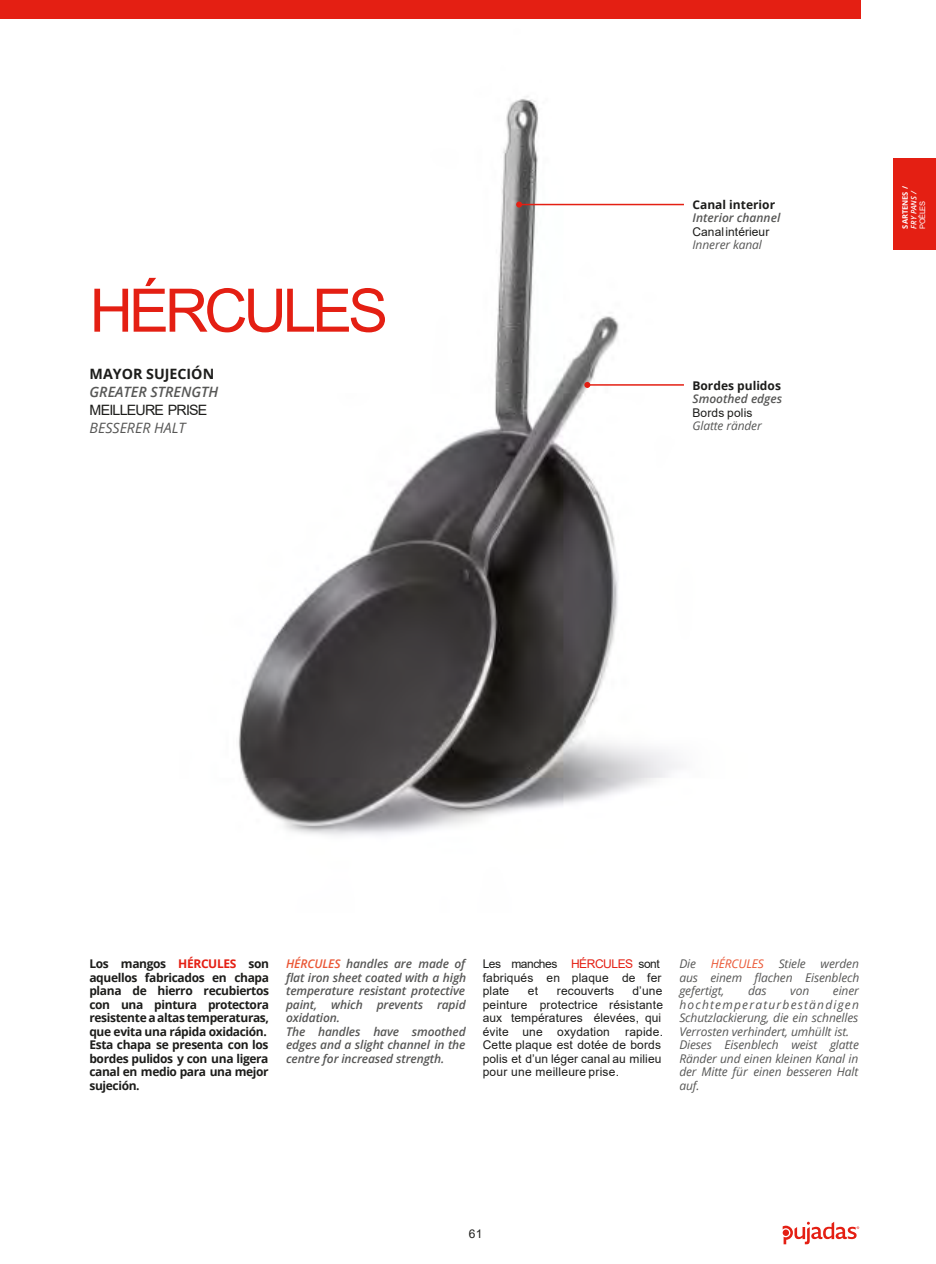
<style>
.page{position:relative;width:936px;height:1264px;background:#fff}
.page>*{position:absolute;margin:0;border:0;box-sizing:border-box;transform-origin:0 0}
.t1{font:60px "Arial";letter-spacing:-.065em;color:#e41f13}
.t2{font:italic 600 14.25px "Open Sans";color:#575756}
.t3{font:14.25px "Arial";letter-spacing:-.055em;color:#1d1d1b}
.t4{font:700 14.25px "Open Sans";color:#1d1d1b}
.t5{font:italic 14.25px "Open Sans";color:#575756}
.t6{font:italic 12px/13.5px "Open Sans";letter-spacing:-.01em;color:#575756;text-align:justify}
.t7{font:12px/13.5px "Arial";letter-spacing:.015em;color:#1d1d1b}
.t8{font:700 12px/13.5px "Open Sans";letter-spacing:-.03em;color:#1d1d1b}
.t9{font:italic 600 12px/13.5px "Open Sans";letter-spacing:-.01em;color:#575756}
.t10{font:700 12px "Open Sans";color:#1d1d1b}
.t11{font:700 7.5px "Open Sans";color:#fff}
.t12{font:italic 600 7.5px "Open Sans";color:#fff}
.t13{font:7.5px "Arial";letter-spacing:-.065em;color:#fff}
.s1{color:#e41f13}
.s2{color:#ea5736}
</style>
<div class="page">
<img style="left:238px;top:96px;width:446px;height:740px">
<svg style="left:783px;top:1221px;width:76px;height:23px"></svg>
<div style="left:893px;top:158px;width:43px;height:92px;background:#e41f13"></div>
<hr style="left:519px;top:204px;width:165px;height:1px;background:#e41f13">
<svg style="left:516px;top:201px;width:6px;height:6px"></svg>
<hr style="left:587px;top:384px;width:97px;height:1px;background:#e41f13">
<svg style="left:584px;top:382px;width:6px;height:6px"></svg>
<div style="left:0;top:0;width:860px;height:19px;background:#e41f13"></div>
<h1 class="t1" style="left:90px;top:288px;width:300px">HÉRCULES</h1>
<p class="t4" style="left:90px;top:367px;width:126px">MAYOR SUJECIÓN</p>
<p class="t2" style="left:90px;top:385px;width:130px">GREATER STRENGTH</p>
<p class="t3" style="left:90px;top:404px;width:119px">MEILLEURE PRISE</p>
<p class="t5" style="left:90px;top:421px;width:98px">BESSERER HALT</p>
<p class="t10" style="left:692px;top:199px;width:84px">Canal interior</p>
<p class="t9" style="left:692px;top:212px;width:89px">Interior channel</p>
<p class="t7" style="left:692px;top:226px;width:78px">Canalintérieur</p>
<p class="t6" style="left:692px;top:239px;width:71px">Innerer kanal</p>
<p class="t10" style="left:692px;top:380px;width:90px">Bordes pulidos</p>
<p class="t9" style="left:692px;top:393px;width:91px">Smoothed edges</p>
<p class="t7" style="left:692px;top:406px;width:62px">Bords polis</p>
<p class="t6" style="left:692px;top:420px;width:71px">Glatte ränder</p>
<p class="t11" style="left:902px;top:228px;width:44px;rotate:-90deg">SARTENES /</p>
<p class="t12" style="left:911px;top:228px;width:39px;rotate:-90deg">FRY PANS /</p>
<p class="t13" style="left:920px;top:228px;width:29px;rotate:-90deg">POÊLES</p>
<p class="t8" style="left:89px;top:958px;width:181px">Los mangos <span class="s1">HÉRCULES</span> son aquellos fabricados en chapa plana de hierro recubiertos con una pintura protectora resistente a altas temperaturas, que evita una rápida oxidación.<br>Esta chapa se presenta con los bordes pulidos y con una ligera canal en medio para una mejor sujeción.</p>
<p class="t9" style="left:286px;top:958px;width:182px"><span class="s2">HÉRCULES</span> handles are made of flat iron sheet coated with a high temperature resistant protective paint, which prevents rapid oxidation.<br>The handles have smoothed edges and a slight channel in the centre for increased strength.</p>
<p class="t7" style="left:483px;top:958px;width:180px">Les manches <span class="s1">HÉRCULES</span> sont fabriqués en plaque de fer plate</p>
<p class="t7" style="left:483px;top:985px;width:182px;text-indent:150px">d’une peinture protectrice résistante aux températures élevées, qui évite une oxydation</p>
<p class="t7" style="left:528px;top:985px;width:12px">et</p>
<p class="t7" style="left:557px;top:985px;width:59px">recouverts</p>
<p class="t7" style="left:483px;top:1025px;width:182px;text-indent:143px">rapide.<br>Cette plaque est dotée de bords polis et d’un léger canal au milieu pour une meilleure prise.</p>
<p class="t6" style="left:679px;top:958px;width:181px">Die <span class="s2">HÉRCULES</span> Stiele werden aus einem flachen Eisenblech gefertigt,</p>
<p class="t6" style="left:748px;top:985px;width:20px">das</p>
<p class="t6" style="left:790px;top:985px;width:20px">von</p>
<p class="t6" style="left:679px;top:985px;width:181px;text-align:left;text-indent:154px">einer hochtemperaturbeständigen<br>Schutzlackierung, die ein schnelles<br>Verrosten verhindert, umhüllt ist.<br>Dieses Eisenblech weist glatte<br>Ränder und einen kleinen Kanal in der Mitte für einen besseren Halt auf.</p>
<p class="t7" style="left:469px;top:1227px;width:15px">61</p>
</div>
